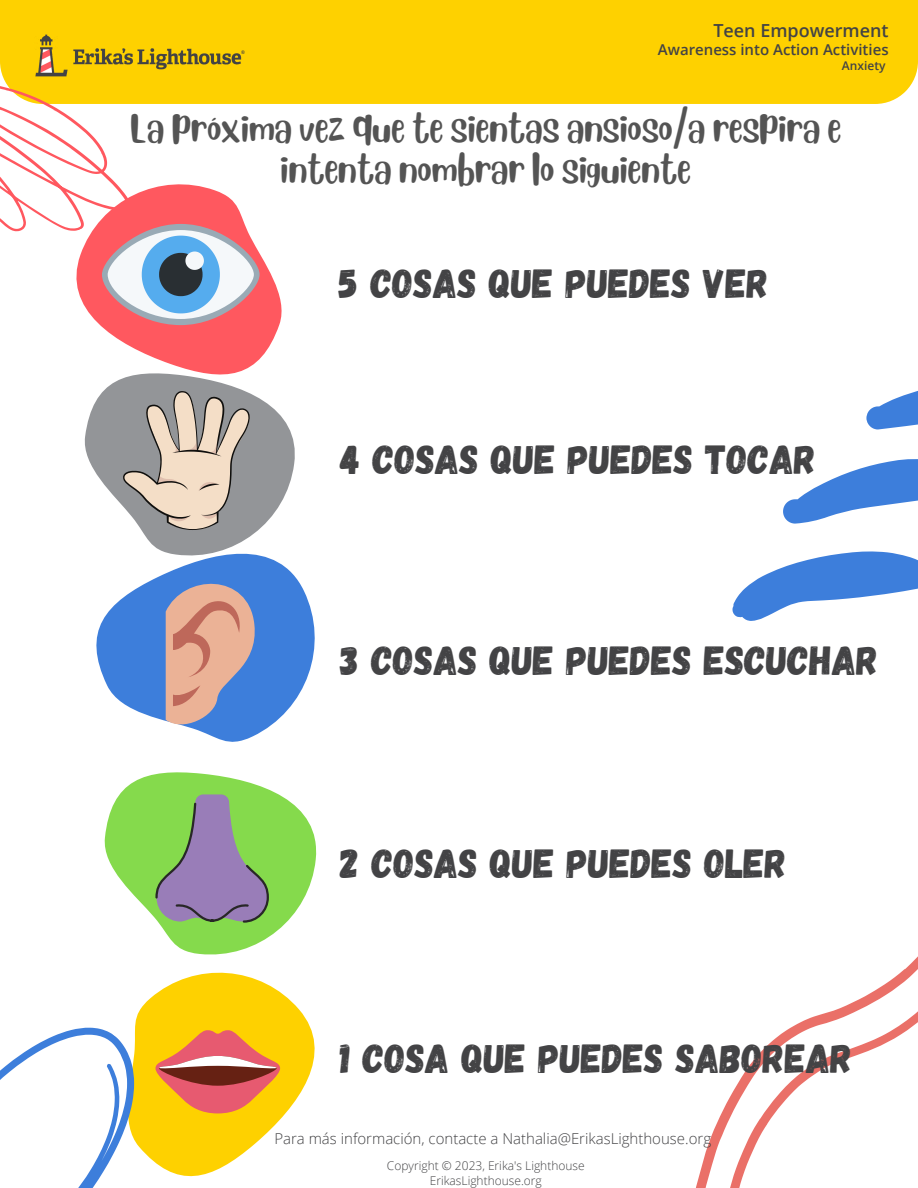
<style>
.page{position:relative;width:918px;height:1188px;background:#fff}
.page>*{position:absolute;margin:0;border:0;box-sizing:border-box;transform-origin:0 0}
.t1{font:40.65px "Gagalin";color:#434345}
.t2{font:30px/41.7px "Blueberry";color:#545454;text-align:center}
.t3{font:600 18px "Open Sans";color:#434345}
.t4{font:300 15px "Open Sans";color:#434345}
.t5{font:600 15px "Open Sans";color:#434345}
.t6{font:300 12px "Open Sans";color:#434345}
.t7{font:600 12px "Open Sans";color:#434345}
</style>
<div class="page">
<svg style="left:104px;top:797px;width:213px;height:126px;fill:#85da4c"></svg>
<div style="left:0;top:0;width:918px;height:104px;background:#fed100"></div>
<svg style="left:159px;top:923px;width:156px;height:197px"></svg>
<svg style="left:96px;top:562px;width:219px;height:235px"></svg>
<svg style="left:76px;top:184px;width:206px;height:184px;fill:#ff585f"></svg>
<svg style="left:0;top:43px;width:133px;height:222px"></svg>
<svg style="left:696px;top:956px;width:222px;height:232px"></svg>
<svg style="left:866px;top:391px;width:52px;height:38px"></svg>
<svg style="left:783px;top:459px;width:135px;height:65px"></svg>
<svg style="left:732px;top:551px;width:186px;height:70px"></svg>
<svg style="left:102px;top:224px;width:157px;height:101px;background:#ba8f99"></svg>
<svg style="left:108px;top:230px;width:146px;height:89px;fill:#f5f8fa"></svg>
<svg style="left:142px;top:236px;width:78px;height:77px"></svg>
<svg style="left:84px;top:368px;width:211px;height:194px"></svg>
<svg style="left:166px;top:572px;width:93px;height:161px;background:#ab9aa9"></svg>
<svg style="left:155px;top:794px;width:114px;height:129px;background:#8c9f86"></svg>
<svg style="left:0;top:991px;width:280px;height:197px"></svg>
<img style="left:20px;top:30px;width:234px;height:56px">
<p class="t3" style="left:713px;top:18px;width:177px">Teen Empowerment</p>
<p class="t5" style="left:658px;top:39px;width:232px">Awareness into Action Activities</p>
<p class="t7" style="left:842px;top:57px;width:45px">Anxiety</p>
<p class="t2" style="left:130px;top:102px;width:712px">La próxima vez que te sientas ansioso/a respira e intenta nombrar lo siguiente</p>
<p class="t1" style="left:339px;top:257px;width:432px">5 COSAS QUE PUEDES VER</p>
<p class="t1" style="left:340px;top:433px;width:478px">4 COSAS QUE PUEDES TOCAR</p>
<p class="t1" style="left:340px;top:634px;width:540px">3 COSAS QUE PUEDES ESCUCHAR</p>
<p class="t1" style="left:340px;top:838px;width:448px">2 COSAS QUE PUEDES OLER</p>
<p class="t1" style="left:340px;top:1032px;width:514px">1 COSA QUE PUEDES SABOREAR</p>
<p class="t4" style="left:274px;top:1128px;width:438px">Para más información, contacte a Nathalia@ErikasLighthouse.org</p>
<p class="t6" style="left:387px;top:1157px;width:199px">Copyright © 2023, Erika's Lighthouse</p>
<p class="t6" style="left:430px;top:1172px;width:114px">ErikasLighthouse.org</p>
</div>
